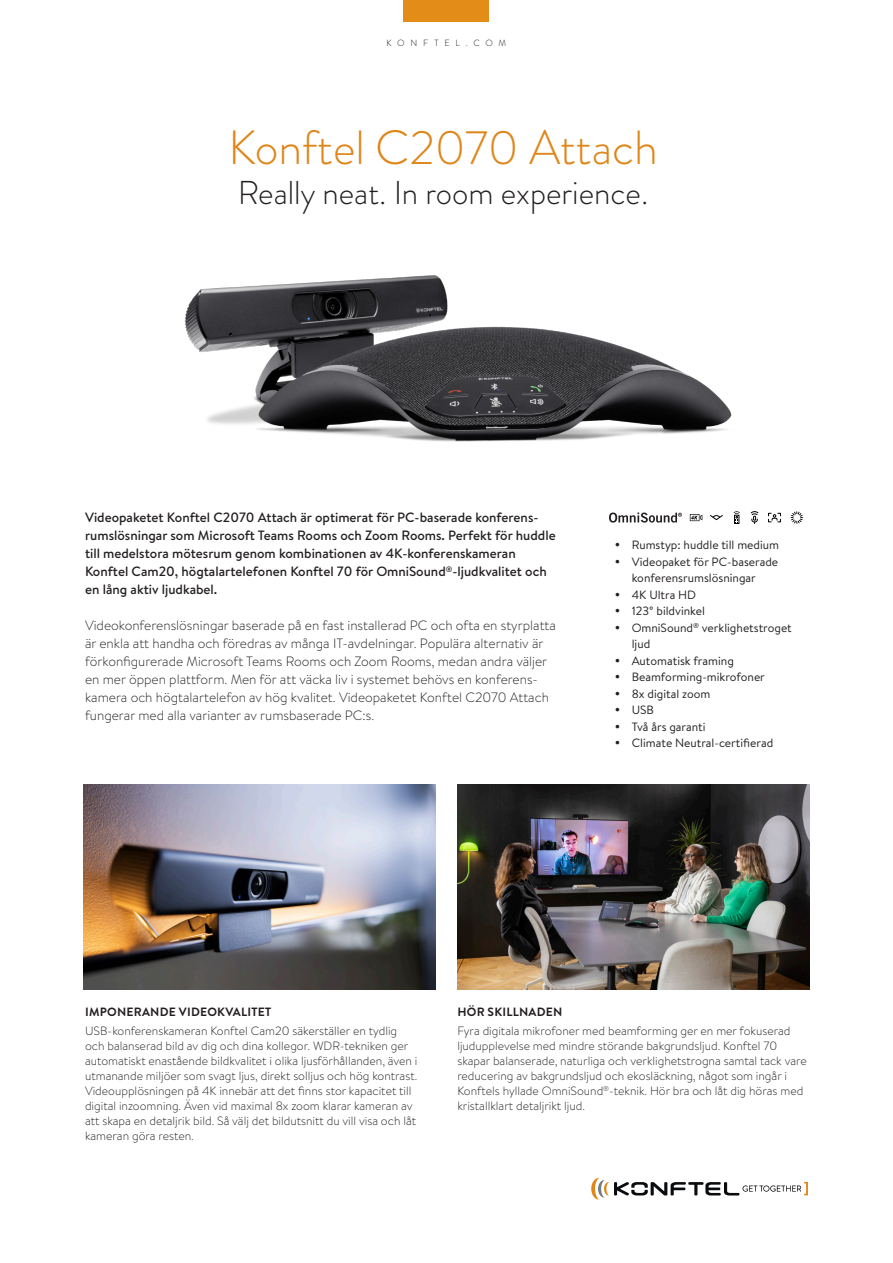
<style>
.page{position:relative;width:893px;height:1263px;background:#fff}
.page>*{position:absolute;margin:0;border:0;box-sizing:border-box;transform-origin:0 0}
.Huvudrubrik{font:300 48px "Brandon Grotesque";color:#df8619}
.Underrubrik_1{font:300 33px "Brandon Grotesque";color:#231f20}
.Brödtext{font:300 13.5px/18px "Brandon Text";color:#231f20}
.Ingress{font:500 13.5px/18px "Brandon Text";color:#231f20}
.Brödtext_puff{font:300 12px/15px "Brandon Text";color:#231f20}
.t1{font:12px/16.5px "Brandon Text";color:#231f20}
.Underrubrik_3{font:700 12px "Brandon Grotesque";letter-spacing:.02em;color:#231f20}
.t2{font:300 9px "Brandon Grotesque";letter-spacing:.64em;color:#231f20}
</style>
<div class="page">
<svg style="left:591px;top:1178px;width:217px;height:21px"></svg>
<div style="left:404px;top:0;width:85px;height:21px;background:#e38c18"></div>
<svg style="left:690px;top:514px;width:12px;height:7px"></svg>
<svg style="left:710px;top:515px;width:13px;height:5px"></svg>
<svg style="left:751px;top:511px;width:7px;height:12px"></svg>
<svg style="left:768px;top:513px;width:13px;height:9px"></svg>
<svg style="left:790px;top:511px;width:13px;height:13px"></svg>
<svg style="left:609px;top:512px;width:73px;height:11px"></svg>
<div style="left:734px;top:515px;width:5px;height:9px;border:1px solid #000"></div>
<svg style="left:733px;top:511px;width:7px;height:12px"></svg>
<img style="left:184px;top:275px;width:548px;height:167px">
<img style="left:457px;top:785px;width:352px;height:204px">
<img style="left:84px;top:785px;width:352px;height:204px">
<p class="t2" style="left:387px;top:36px;width:121px">KONFTEL.COM</p>
<p class="Huvudrubrik" style="left:228px;top:115px;width:431px">Konftel C2070 Attach</p>
<p class="Underrubrik_1" style="left:238px;top:170px;width:412px">Really neat. In room experience.</p>
<p class="Ingress" style="left:85px;top:508px;width:472px">Videopaketet Konftel C2070 Attach är optimerat för PC-baserade konferens&shy;rumslösningar som Microsoft Teams Rooms och Zoom Rooms. Perfekt för huddle till medelstora mötesrum genom kombinationen av 4K-konferenskameran Konftel Cam20, högtalartelefonen Konftel 70 för OmniSound<sup>®</sup>-ljudkvalitet och en lång aktiv ljudkabel.</p>
<p class="Brödtext" style="left:85px;top:616px;width:472px">Videokonferenslösningar baserade på en fast installerad PC och ofta en styrplatta är enkla att handha och föredras av många IT-avdelningar. Populära alternativ är förkonfigurerade Microsoft Teams Rooms och Zoom Rooms, medan andra väljer en mer öppen plattform. Men för att väcka liv i systemet behövs en konferens&shy;kamera och högtalartelefon av hög kvalitet. Videopaketet Konftel C2070 Attach fungerar med alla varianter av rumsbaserade PC:s.</p>
<p class="t1" style="left:632px;top:536px;width:149px">Rumstyp: huddle till medium</p>
<p class="t1" style="left:632px;top:553px;width:148px">Videopaket för PC-baserade konferensrumslösningar</p>
<p class="t1" style="left:632px;top:586px;width:66px">4K Ultra HD</p>
<p class="t1" style="left:632px;top:602px;width:75px">123° bildvinkel</p>
<p class="t1" style="left:632px;top:619px;width:162px">OmniSound<sup>®</sup> verklighetstroget ljud</p>
<p class="t1" style="left:632px;top:652px;width:104px">Automatisk framing</p>
<p class="t1" style="left:632px;top:668px;width:135px">Beamforming-mikrofoner</p>
<p class="t1" style="left:632px;top:685px;width:80px">8x digital zoom</p>
<p class="t1" style="left:632px;top:701px;width:24px">USB</p>
<p class="t1" style="left:632px;top:718px;width:75px">Två års garanti</p>
<p class="t1" style="left:632px;top:734px;width:143px">Climate Neutral-certifierad</p>
<p class="Underrubrik_3" style="left:85px;top:1003px;width:187px">IMPONERANDE VIDEOKVALITET</p>
<p class="Brödtext_puff" style="left:85px;top:1023px;width:334px">USB-konferenskameran Konftel Cam20 säkerställer en tydlig och balanserad bild av dig och dina kollegor. WDR-tekniken ger automatiskt enastående bildkvalitet i olika ljusförhållanden, även i utmanande miljöer som svagt ljus, direkt solljus och hög kontrast.<br>Videoupplösningen på 4K innebär att det finns stor kapacitet till digital inzoomning. Även vid maximal 8x zoom klarar kameran av att skapa en detaljrik bild. Så välj det bildutsnitt du vill visa och låt kameran göra resten.</p>
<p class="Underrubrik_3" style="left:457px;top:1003px;width:106px">HÖR SKILLNADEN</p>
<p class="Brödtext_puff" style="left:457px;top:1023px;width:351px">Fyra digitala mikrofoner med beamforming ger en mer fokuserad ljudupplevelse med mindre störande bakgrundsljud. Konftel 70 skapar balanserade, naturliga och verklighetstrogna samtal tack vare reducering av bakgrundsljud och ekosläckning, något som ingår i Konftels hyllade OmniSound<sup>®</sup>-teknik. Hör bra och låt dig höras med kristallklart detaljrikt ljud.</p>
</div>
